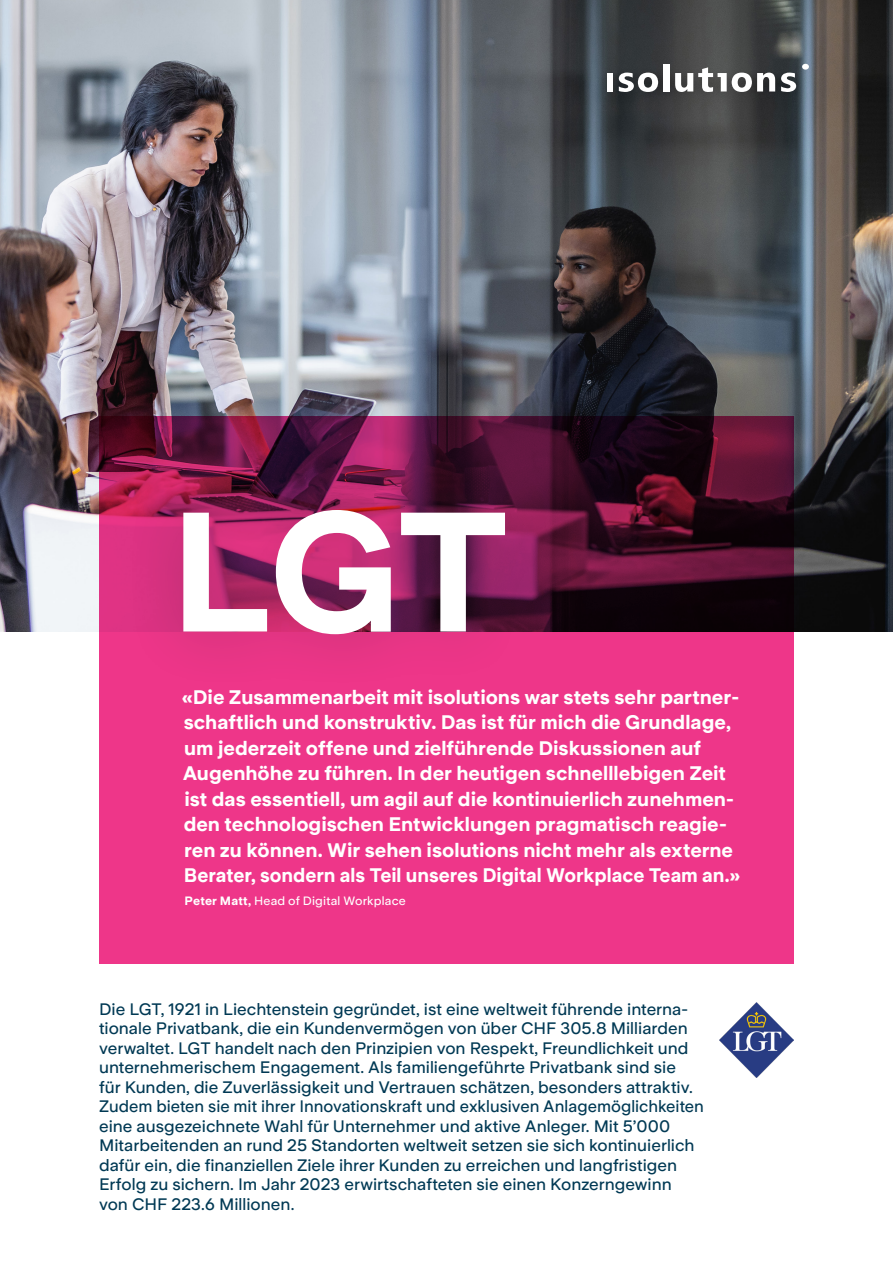
<style>
.page{position:relative;width:893px;height:1263px;background:#fff}
.page>*{position:absolute;margin:0;border:0;box-sizing:border-box;transform-origin:0 0}
.t1{font:168.75px "Universal Sans 900";color:#fff}
.Zitate{font:19.5px/25.5px "Universal Sans 900";color:#fff}
.Zitate-2{font:16.5px/19.5px "Universal Sans 600";color:#013954}
.Zitate-3{font:12px "Universal Sans 600";letter-spacing:.015em;color:#fff}
.s1{font-family:"Universal Sans 900"}
</style>
<div class="page">
<img style="left:0;top:0;width:893px;height:631px">
<img style="left:719px;top:1003px;width:74px;height:74px">
<svg style="left:99px;top:417px;width:695px;height:547px;background:#c32c70"></svg>
<div style="left:802px;top:64px;width:7px;height:6px;background:#fff;border-radius:50%"></div>
<svg style="left:619px;top:73px;width:39px;height:19px"></svg>
<div style="left:663px;top:64px;width:6px;height:28px;background:#fff"></div>
<div style="left:607px;top:73px;width:6px;height:19px;background:#fff"></div>
<svg style="left:675px;top:67px;width:121px;height:25px"></svg>
<div style="left:124px;top:452px;width:438px;height:240px;background:#231f20;opacity:.25"></div>
<p class="t1" style="left:169px;top:476px;width:343px">LGT</p>
<p class="Zitate" style="left:182px;top:684px;width:560px">«Die Zusammenarbeit mit isolutions war stets sehr partner&shy;schaftlich und konstruktiv. Das ist für mich die Grundlage, um jederzeit offene und zielführende Diskussionen auf Augenhöhe zu führen. In der heutigen schnelllebigen Zeit ist das essentiell, um agil auf die kontinuierlich zunehmen&shy;den technologischen Entwicklungen pragmatisch reagie&shy;ren zu können. Wir sehen isolutions nicht mehr als externe Berater, sondern als Teil unseres Digital Workplace Team an.»</p>
<p class="Zitate-3" style="left:185px;top:894px;width:223px"><span class="s1">Peter Matt,</span> Head of Digital Workplace</p>
<p class="Zitate-2" style="left:99px;top:999px;width:606px">Die LGT, 1921 in Liechtenstein gegründet, ist eine weltweit führende interna&shy;tionale Privatbank, die ein Kundenvermögen von über CHF 305.8 Milliarden verwaltet. LGT handelt nach den Prinzipien von Respekt, Freundlichkeit und unternehmerischem Engagement. Als familiengeführte Privatbank sind sie<br>für Kunden, die Zuverlässigkeit und Vertrauen schätzen, besonders attraktiv.<br>Zudem bieten sie mit ihrer Innovationskraft und exklusiven Anlagemöglichkeiten eine ausgezeichnete Wahl für Unternehmer und aktive Anleger. Mit 5’000<br>Mitarbeitenden an rund 25 Standorten weltweit setzen sie sich kontinuierlich dafür ein, die finanziellen Ziele ihrer Kunden zu erreichen und langfristigen Erfolg zu sichern. Im Jahr 2023 erwirtschafteten sie einen Konzerngewinn von CHF 223.6 Millionen.</p>
</div>
